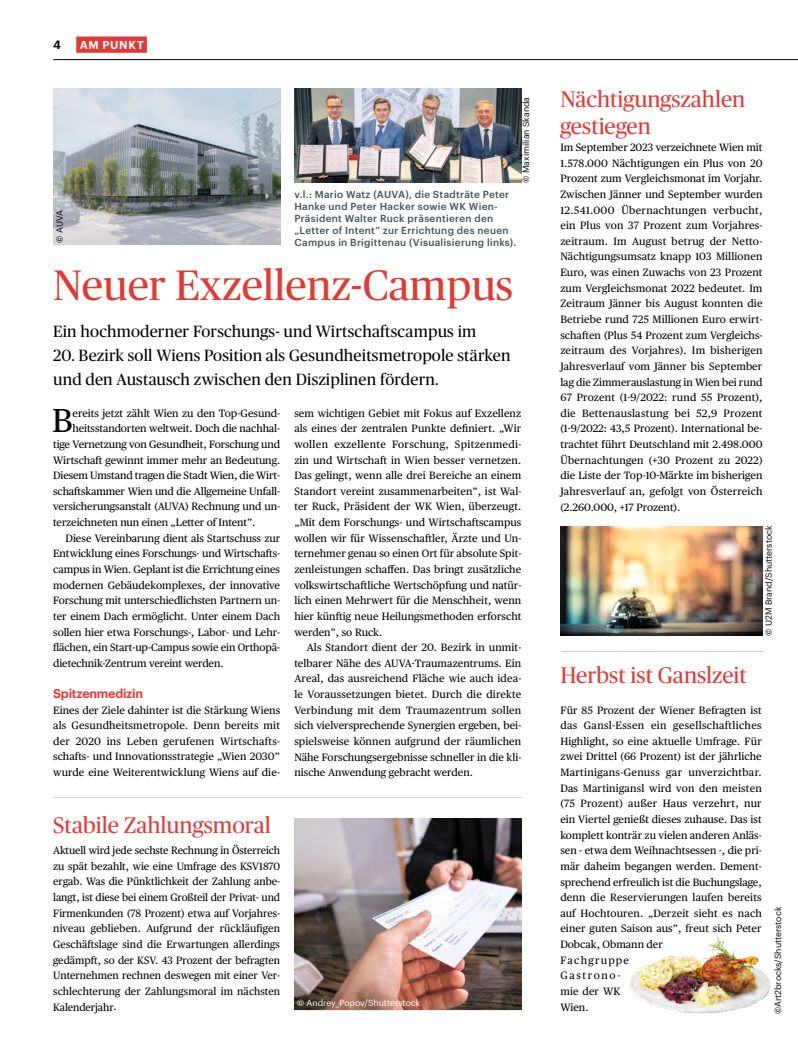
<style>
.page{position:relative;width:798px;height:1063px;background:#fff}
.page>*{position:absolute;margin:0;border:0;box-sizing:border-box;transform-origin:0 0}
.Headline_34_pt_rot{font:42.5px "Publico Headline";color:#e33834}
.Fließtext_Serif_Initialie_2zeilig{font:33.12px "Publico Text";color:#000}
.Headline_18_pt_rot{font:22.5px/27.5px "Publico Headline";color:#e33834}
.Vorspann_Serif_13_pt_links{font:16.25px/23.8px "Publico Headline";letter-spacing:.01em;color:#000}
.Zwischentitel_rot{font:600 12.5px "Graphik";letter-spacing:-.02em;color:#e33834}
.t1{font:600 11.88px "Graphik";color:#000}
.Balken_Kategorie_ROT{font:600 11.25px "Graphik";letter-spacing:.065em;color:#fff}
.Fließtext_Serif{font:10.62px/15.6px "Publico Text";letter-spacing:.01em;color:#000;text-align:justify}
.Fließtext_Serif_mit_Einzug{font:10.62px/15.6px "Publico Text";letter-spacing:-.01em;color:#000;text-align:justify}
.Fließtext_Serif_Initialie_2zeilig-2{font:10.62px "Publico Text";letter-spacing:-.01em;color:#000}
.Bildtext_dunkel{font:500 10px/11.9px "Graphik";letter-spacing:.03em;color:#3f4f5a}
.Fotocredit{font:8.75px "Graphik";color:#000}
.Fotocredit_weiß{font:8.75px "Graphik";color:#fff}
</style>
<div class="page">
<hr style="left:53px;top:59px;width:744px;height:1px;background:#000">
<div style="left:76px;top:37px;width:71px;height:16px;background:#e33834"></div>
<img style="left:560px;top:526px;width:202px;height:109px">
<img style="left:294px;top:819px;width:227px;height:191px">
<hr style="left:561px;top:651px;width:202px;height:1px;background:#cacaca">
<img style="left:630px;top:935px;width:141px;height:79px">
<hr style="left:53px;top:797px;width:468px;height:1px;background:#cacaca">
<img style="left:53px;top:89px;width:227px;height:156px">
<img style="left:294px;top:89px;width:227px;height:93px">
<p class="t1" style="left:53px;top:36px;width:9px">4</p>
<p class="Balken_Kategorie_ROT" style="left:80px;top:36px;width:65px">AM PUNKT</p>
<p class="Fotocredit" style="left:53px;top:243px;width:34px;rotate:-90deg">© AUVA</p>
<p class="Fotocredit" style="left:519px;top:183px;width:87px;rotate:-90deg">© Maximilian Skanda</p>
<p class="Bildtext_dunkel" style="left:294px;top:188px;width:223px">v.l.: Mario Watz (AUVA), die Stadträte Peter Hanke und Peter Hacker sowie WK Wien-Präsident Walter Ruck präsentieren den „Letter of Intent” zur Errichtung des neuen Campus in Brigittenau (Visualisierung links).</p>
<p class="Headline_34_pt_rot" style="left:53px;top:256px;width:461px">Neuer Exzellenz-Campus</p>
<p class="Vorspann_Serif_13_pt_links" style="left:53px;top:319px;width:424px">Ein hochmoderner Forschungs- und Wirtschaftscampus im</p>
<p class="Vorspann_Serif_13_pt_links" style="left:53px;top:342px;width:459px">20. Bezirk soll Wiens Position als Gesundheitsmetropole stärken und den Austausch zwischen den Disziplinen fördern.</p>
<p class="Fließtext_Serif_Initialie_2zeilig" style="left:52px;top:396px;width:22px">B</p>
<p class="Fließtext_Serif_Initialie_2zeilig-2" style="left:72px;top:405px;width:209px">ereits jetzt zählt Wien zu den Top-Gesund-</p>
<p class="Fließtext_Serif_Initialie_2zeilig-2" style="left:72px;top:421px;width:209px">heitsstandorten weltweit. Doch die nachhal-</p>
<p class="Fließtext_Serif_Initialie_2zeilig-2" style="left:53px;top:436px;width:228px">tige Vernetzung von Gesundheit, Forschung und</p>
<p class="Fließtext_Serif_Initialie_2zeilig-2" style="left:53px;top:452px;width:228px">Wirtschaft gewinnt immer mehr an Bedeutung.</p>
<p class="Fließtext_Serif_Initialie_2zeilig-2" style="left:53px;top:468px;width:228px">Diesem Umstand tragen die Stadt Wien, die Wirt-</p>
<p class="Fließtext_Serif_Initialie_2zeilig-2" style="left:53px;top:483px;width:228px">schaftskammer Wien und die Allgemeine Unfall-</p>
<p class="Fließtext_Serif_Initialie_2zeilig-2" style="left:53px;top:499px;width:228px">versicherungsanstalt (AUVA) Rechnung und un-</p>
<p class="Fließtext_Serif_Initialie_2zeilig-2" style="left:53px;top:514px;width:203px">terzeichneten nun einen „Letter of Intent”.</p>
<p class="Fließtext_Serif_mit_Einzug" style="left:53px;top:530px;width:228px;text-indent:12px">Diese Vereinbarung dient als Startschuss zur Entwicklung eines Forschungs- und Wirtschafts&shy;campus in Wien. Geplant ist die Errichtung eines modernen Gebäudekomplexes, der innovative Forschung mit unterschiedlichsten Partnern un&shy;ter einem Dach ermöglicht. Unter einem Dach sollen hier etwa Forschungs-, Labor- und Lehr&shy;flächen, ein Start-up-Campus sowie ein Orthopä&shy;dietechnik-Zentrum vereint werden.</p>
<p class="Zwischentitel_rot" style="left:53px;top:684px;width:91px">Spitzenmedizin</p>
<p class="Fließtext_Serif" style="left:53px;top:701px;width:228px">Eines der Ziele dahinter ist die Stärkung Wiens als Gesundheitsmetropole. Denn bereits mit der 2020 ins Leben gerufenen Wirtschafts&shy;schafts- und Innovationsstrategie „Wien 2030” wurde eine Weiterentwicklung Wiens auf die-</p>
<p class="Fließtext_Serif" style="left:294px;top:405px;width:228px">sem wichtigen Gebiet mit Fokus auf Exzellenz als eines der zentralen Punkte definiert. „Wir wollen exzellente Forschung, Spitzenmedi&shy;zin und Wirtschaft in Wien besser vernetzen.<br>Das gelingt, wenn alle drei Bereiche an einem Standort vereint zusammenarbeiten”, ist Wal&shy;ter Ruck, Präsident der WK Wien, überzeugt. „Mit dem Forschungs- und Wirtschaftscampus wollen wir für Wissenschaftler, Ärzte und Un&shy;ternehmer genau so einen Ort für absolute Spit&shy;zenleistungen schaffen. Das bringt zusätzliche volkswirtschaftliche Wertschöpfung und natür&shy;lich einen Mehrwert für die Menschheit, wenn hier künftig neue Heilungsmethoden erforscht werden”, so Ruck.</p>
<p class="Fließtext_Serif_mit_Einzug" style="left:294px;top:639px;width:228px;text-indent:12px">Als Standort dient der 20. Bezirk in unmit&shy;telbarer Nähe des AUVA-Traumazentrums. Ein Areal, das ausreichend Fläche wie auch idea&shy;le Voraussetzungen bietet. Durch die direkte Verbindung mit dem Traumazentrum sollen sich vielversprechende Synergien ergeben, bei&shy;spielsweise können aufgrund der räumlichen Nähe Forschungsergebnisse schneller in die kli&shy;nische Anwendung gebracht werden.</p>
<p class="Headline_18_pt_rot" style="left:53px;top:810px;width:219px">Stabile Zahlungsmoral</p>
<p class="Fließtext_Serif" style="left:53px;top:842px;width:228px">Aktuell wird jede sechste Rechnung in Österreich zu spät bezahlt, wie eine Umfrage des KSV1870 ergab. Was die Pünktlichkeit der Zahlung anbe&shy;langt, ist diese bei einem Großteil der Privat- und Firmenkunden (78 Prozent) etwa auf Vorjahres&shy;niveau geblieben. Aufgrund der rückläufigen Geschäftslage sind die Erwartungen allerdings gedämpft, so der KSV. 43 Prozent der befragten Unternehmen rechnen deswegen mit einer Ver&shy;schlechterung der Zahlungsmoral im nächsten Kalenderjahr.</p>
<p class="Fotocredit_weiß" style="left:297px;top:997px;width:125px">© Andrey_Popov/Shutterstock</p>
<p class="Headline_18_pt_rot" style="left:560px;top:84px;width:186px">Nächtigungszahlen gestiegen</p>
<p class="Fließtext_Serif" style="left:560px;top:139px;width:204px">Im September 2023 verzeichnete Wien mit 1.578.000 Nächtigungen ein Plus von 20<br>Prozent zum Vergleichsmonat im Vorjahr.<br>Zwischen Jänner und September wurden 12.541.000 Übernachtungen verbucht, ein Plus von 37 Prozent zum Vorjahres&shy;zeitraum. Im August betrug der Netto-Nächtigungsumsatz knapp 103 Millionen Euro, was einen Zuwachs von 23 Prozent zum Vergleichsmonat 2022 bedeutet. Im Zeitraum Jänner bis August konnten die Betriebe rund 725 Millionen Euro erwirt&shy;schaften (Plus 54 Prozent zum Vergleichs&shy;zeitraum des Vorjahres). Im bisherigen Jahresverlauf vom Jänner bis September lag die Zimmerauslastung in Wien bei rund 67 Prozent (1-9/2022: rund 55 Prozent), die Bettenauslastung bei 52,9 Prozent (1-9/2022: 43,5 Prozent). International be&shy;trachtet führt Deutschland mit 2.498.000<br>Übernachtungen (+30 Prozent zu 2022) die Liste der Top-10-Märkte im bisherigen Jahresverlauf an, gefolgt von Österreich (2.260.000, +17 Prozent).</p>
<p class="Fotocredit" style="left:761px;top:636px;width:112px;rotate:-90deg">© U2M Brand/Shutterstock</p>
<p class="Headline_18_pt_rot" style="left:560px;top:660px;width:188px">Herbst ist Ganslzeit</p>
<p class="Fließtext_Serif" style="left:560px;top:701px;width:203px;text-align:left">Für 85 Prozent der Wiener Befragten ist das Gansl-Essen ein gesellschaftliches Highlight, so eine aktuelle Umfrage. Für zwei Drittel (66 Prozent) ist der jährliche Martinigans-Genuss gar unverzichtbar.<br>Das Martinigansl wird von den meisten (75 Prozent) außer Haus verzehrt, nur ein Viertel genießt dieses zuhause. Das ist komplett konträr zu vielen anderen Anläs&shy;sen - etwa dem Weihnachtsessen -, die pri&shy;mär daheim begangen werden. Dement&shy;sprechend erfreulich ist die Buchungslage, denn die Reservierungen laufen bereits auf Hochtouren. „Derzeit sieht es nach einer guten Saison aus”, freut sich Peter Dobcak, Obmann der<br>Fachgruppe<br>Gastrono-<br>mie der WK<br>Wien.</p>
<p class="Fotocredit" style="left:771px;top:1014px;width:109px;rotate:-90deg">©Art2brocks/Shutterstock</p>
</div>
